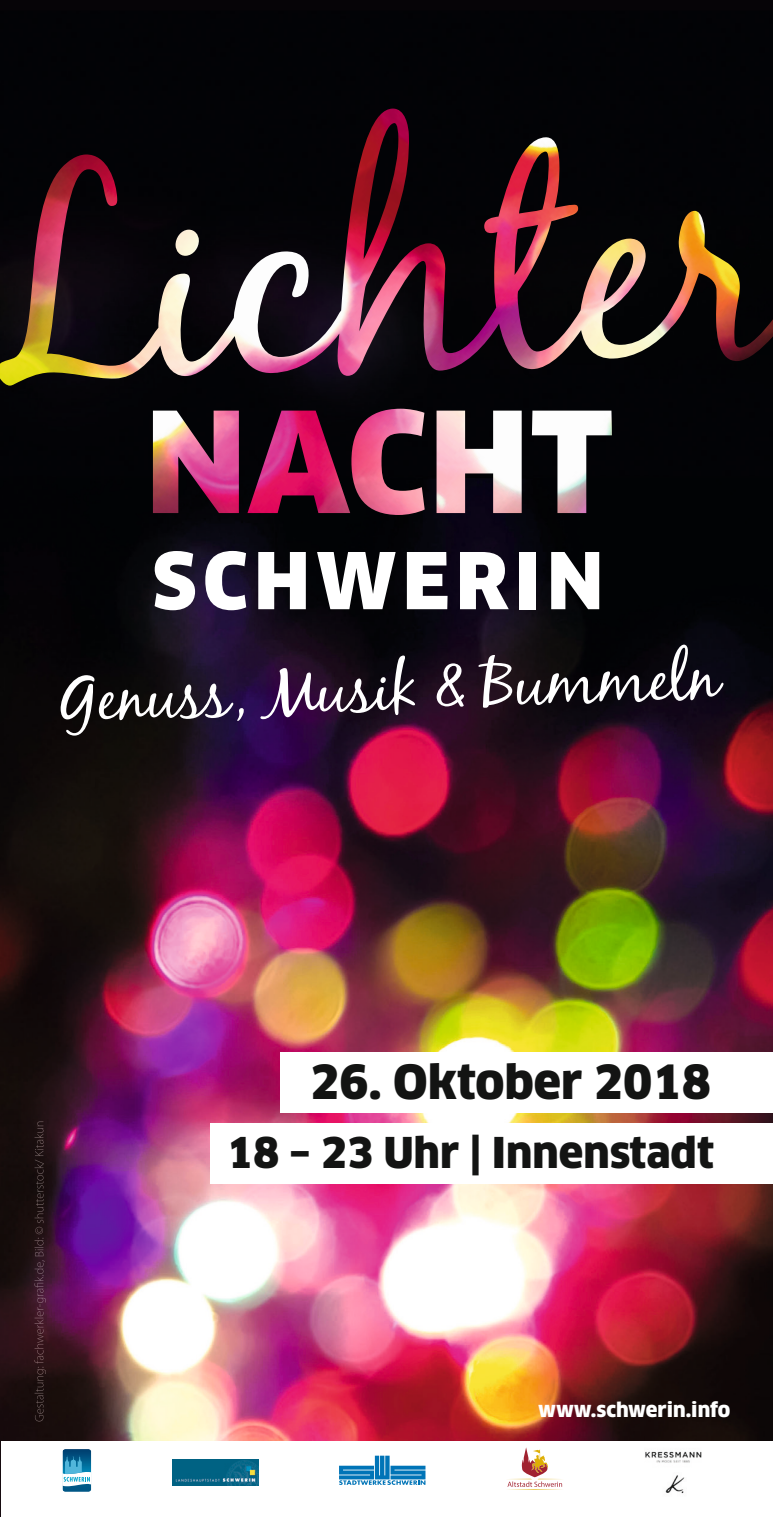
<style>
.page{position:relative;width:773px;height:1517px;background:#fff}
.page>*{position:absolute;margin:0;border:0;box-sizing:border-box;transform-origin:0 0}
.t1{font:900 76.25px "Clan OT";letter-spacing:.08em;color:#fff}
.t2{font:64.25px "Black Jack";color:#fff}
.t3{font:900 46px "Clan OT";color:#131413}
.t4{font:900 41.5px "Clan OT";color:#131413}
.t5{font:900 19.75px "Clan OT";color:#fff}
</style>
<div class="page">
<div style="left:0;top:0;width:772px;height:43px;background:#060407"></div>
<img style="left:0;top:43px;width:772px;height:1474px">
<div style="left:280px;top:1052px;width:492px;height:61px;background:#fff"></div>
<div style="left:211px;top:1123px;width:561px;height:60px;background:#fff"></div>
<img style="left:0;top:109px;width:772px;height:277px">
<img style="left:153px;top:409px;width:459px;height:106px">
<div style="left:1px;top:1441px;width:771px;height:76px;background:#fff"></div>
<svg style="left:507px;top:1447px;width:56px;height:43px"></svg>
<svg style="left:62px;top:1449px;width:30px;height:43px"></svg>
<img style="left:645px;top:1451px;width:56px;height:43px">
<svg style="left:339px;top:1455px;width:86px;height:29px"></svg>
<img style="left:172px;top:1459px;width:87px;height:26px">
<img style="left:34px;top:1121px;width:12px;height:300px">
<p class="t1" style="left:152px;top:536px;width:452px">schwerin</p>
<p class="t2" style="left:59px;top:660px;width:659px;rotate:-2deg">Genuss, Musik &amp; Bummeln</p>
<p class="t3" style="left:310px;top:1055px;width:402px">26. Oktober 2018</p>
<p class="t4" style="left:227px;top:1128px;width:488px">18 – 23 Uhr | innenstadt</p>
<p class="t5" style="left:538px;top:1397px;width:194px">www.schwerin.info</p>
</div>
